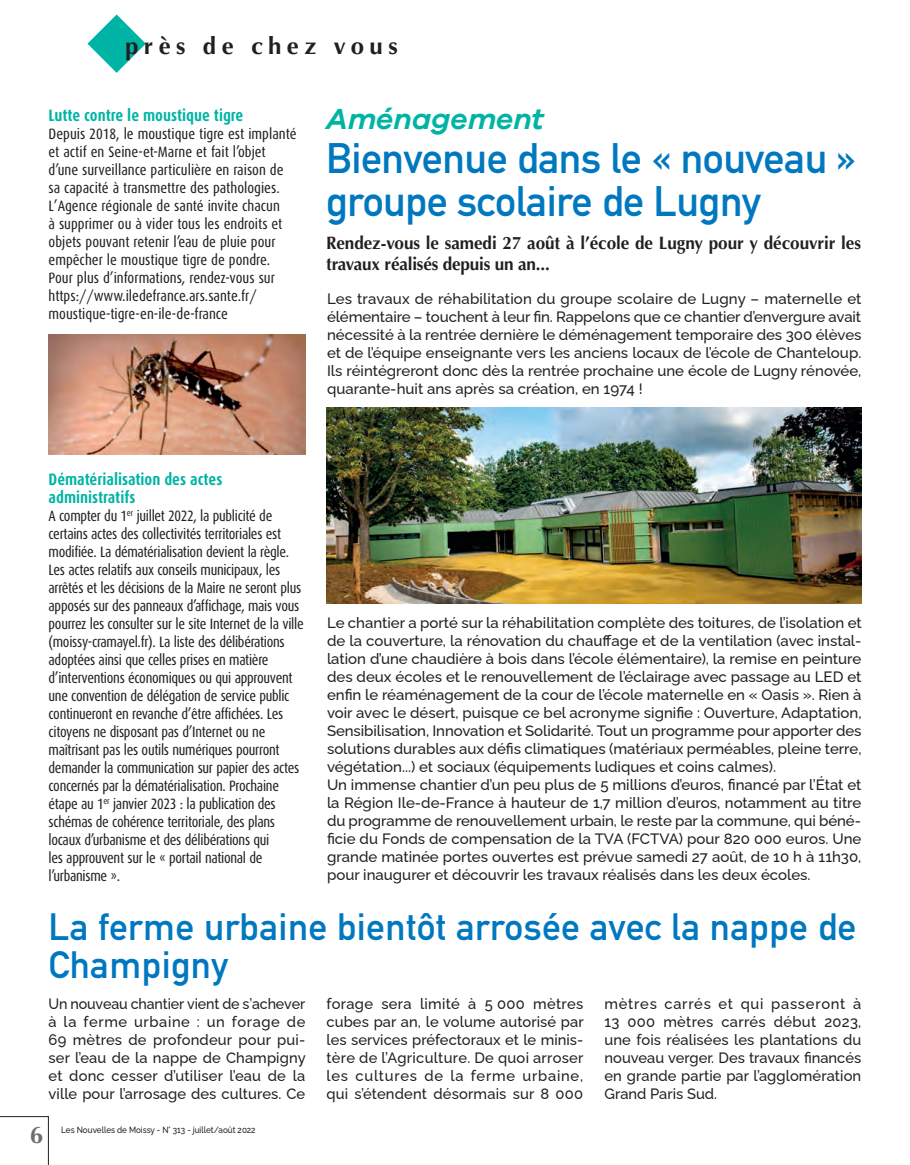
<style>
.page{position:relative;width:910px;height:1165px;background:#fff}
.page>*{position:absolute;margin:0;border:0;box-sizing:border-box;transform-origin:0 0}
.t1{font:700 42px/43.5px "DIN Alternate";letter-spacing:-.01em;color:#0078c0}
.t2{font:700 37.5px/37.5px "DIN Alternate";letter-spacing:.01em;color:#0078c0}
.t3{font:italic 600 30px "Galano Grotesque";color:#00b4a5}
.t4{font:700 24px "Optima";letter-spacing:.225em;color:#231f20}
.t5{font:700 24px "Optima";color:#6c6d70}
.t6{font:700 18px/21px "Optima";letter-spacing:-.005em;color:#231f20;scale:.95 1}
.t7{font:700 16.5px/18px "Dax Condensed";color:#00b4a5}
.t8{font:500 15px/18px "Raleway";color:#231f20;text-align:justify}
.t9{font:15px/18px "Dax Condensed";letter-spacing:-.02em;color:#231f20}
.t10{font:15px/18px "Dax Condensed";color:#231f20}
.t11{font:500 15px/18px "Raleway";color:#231f20;text-align:justify;scale:.95 1}
.t12{font:500 9px "Raleway";color:#231f20;scale:.9 1}
</style>
<div class="page">
<svg style="left:87px;top:14px;width:59px;height:59px"></svg>
<img style="left:49px;top:334px;width:256px;height:120px">
<img style="left:326px;top:407px;width:534px;height:196px">
<svg style="left:0;top:1116px;width:49px;height:49px"></svg>
<h3 class="t4" style="left:125px;top:32px;width:274px">près de chez vous</h3>
<p class="t7" style="left:49px;top:106px;width:196px">Lutte contre le moustique tigre</p>
<p class="t10" style="left:49px;top:125px;width:249px">Depuis 2018, le moustique tigre est implanté et actif en Seine-et-Marne et fait l’objet d’une surveillance particulière en raison de sa capacité à transmettre des pathologies.<br>L’Agence régionale de santé invite chacun<br>à supprimer ou à vider tous les endroits et objets pouvant retenir l’eau de pluie pour empêcher le moustique tigre de pondre.<br>Pour plus d’informations, rendez-vous sur https://www.iledefrance.ars.sante.fr/ moustique-tigre-en-ile-de-france</p>
<h3 class="t3" style="left:326px;top:101px;width:219px">Aménagement</h3>
<h1 class="t1" style="left:326px;top:133px;width:532px">Bienvenue dans le « nouveau » groupe scolaire de Lugny</h1>
<p class="t6" style="left:326px;top:233px;width:564px">Rendez-vous le samedi 27 août à l’école de Lugny pour y découvrir les travaux réalisés depuis un an...</p>
<p class="t8" style="left:327px;top:288px;width:536px">Les travaux de réhabilitation du groupe scolaire de Lugny – maternelle et élémentaire – touchent à leur fin. Rappelons que ce chantier d’envergure avait nécessité à la rentrée dernière le déménagement temporaire des 300 élèves et de l’équipe enseignante vers les anciens locaux de l’école de Chanteloup.<br>Ils réintégreront donc dès la rentrée prochaine une école de Lugny rénovée, quarante-huit ans après sa création, en 1974 !</p>
<p class="t7" style="left:49px;top:470px;width:175px">Dématérialisation des actes administratifs</p>
<p class="t9" style="left:49px;top:507px;width:257px">A compter du 1<sup>er</sup> juillet 2022, la publicité de certains actes des collectivités territoriales est modifiée. La dématérialisation devient la règle.<br>Les actes relatifs aux conseils municipaux, les arrêtés et les décisions de la Maire ne seront plus apposés sur des panneaux d’affichage, mais vous pourrez les consulter sur le site Internet de la ville (moissy-cramayel.fr). La liste des délibérations adoptées ainsi que celles prises en matière d’interventions économiques ou qui approuvent une convention de délégation de service public continueront en revanche d’être affichées. Les citoyens ne disposant pas d’Internet ou ne maîtrisant pas les outils numériques pourront demander la communication sur papier des actes concernés par la dématérialisation. Prochaine étape au 1<sup>er</sup> janvier 2023 : la publication des schémas de cohérence territoriale, des plans locaux d’urbanisme et des délibérations qui<br>les approuvent sur le « portail national de l’urbanisme ».</p>
<h2 class="t2" style="left:49px;top:905px;width:809px">La ferme urbaine bientôt arrosée avec la nappe de<br>Champigny</h2>
<p class="t11" style="left:49px;top:992px;width:272px">Un nouveau chantier vient de s’achever à la ferme urbaine : un forage de 69 mètres de profondeur pour pui&shy;ser l’eau de la nappe de Champigny et donc cesser d’utiliser l’eau de la ville pour l’arrosage des cultures. Ce</p>
<p class="t8" style="left:326px;top:992px;width:258px">forage sera limité à 5 000 mètres cubes par an, le volume autorisé par les services préfectoraux et le minis&shy;tère de l’Agriculture. De quoi arroser les cultures de la ferme urbaine, qui s’étendent désormais sur 8 000</p>
<p class="t8" style="left:604px;top:992px;width:258px">mètres carrés et qui passeront à 13 000 mètres carrés début 2023, une fois réalisées les plantations du nouveau verger. Des travaux financés en grande partie par l’agglomération Grand Paris Sud.</p>
<p class="t8" style="left:327px;top:612px;width:536px;text-align:left">Le chantier a porté sur la réhabilitation complète des toitures, de l’isolation et de la couverture, la rénovation du chauffage et de la ventilation (avec instal&shy;lation d’une chaudière à bois dans l’école élémentaire), la remise en peinture des deux écoles et le renouvellement de l’éclairage avec passage au LED et enfin le réaménagement de la cour de l’école maternelle en « Oasis ». Rien à voir avec le désert, puisque ce bel acronyme signifie : Ouverture, Adaptation, Sensibilisation, Innovation et Solidarité. Tout un programme pour apporter des solutions durables aux défis climatiques (matériaux perméables, pleine terre, végétation...) et sociaux (équipements ludiques et coins calmes).<br>Un immense chantier d’un peu plus de 5 millions d’euros, financé par l’État et la Région Ile-de-France à hauteur de 1,7 million d’euros, notamment au titre du programme de renouvellement urbain, le reste par la commune, qui béné&shy;ficie du Fonds de compensation de la TVA (FCTVA) pour 820 000 euros. Une grande matinée portes ouvertes est prévue samedi 27 août, de 10 h à 11h30, pour inaugurer et découvrir les travaux réalisés dans les deux écoles.</p>
<h3 class="t5" style="left:30px;top:1120px;width:15px">6</h3>
<p class="t12" style="left:61px;top:1122px;width:217px">Les Nouvelles de Moissy - N° 313 - juillet/août 2022</p>
</div>
